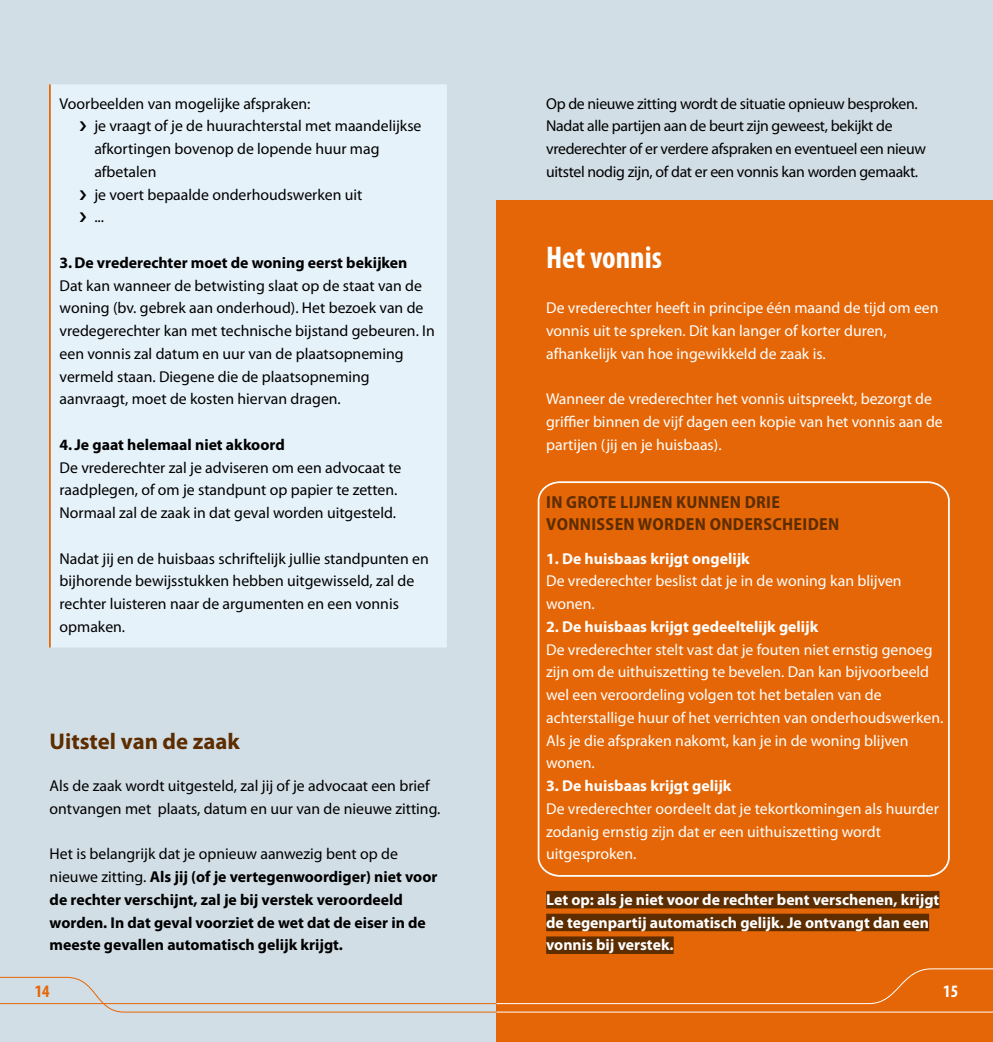
<style>
.page{position:relative;width:993px;height:1042px;background:#fff}
.page>*{position:absolute;margin:0;border:0;box-sizing:border-box;transform-origin:0 0}
.t1{font:700 condensed 31.5px "Myriad Pro";color:#fff}
.t2{font:700 22.75px "Myriad Pro";color:#5d2d00}
.t3{font:700 semi-condensed 17.5px/22.8px "Myriad Pro";letter-spacing:.02em;color:#5d2d00}
.t4{font:700 condensed 17.5px "Myriad Pro";color:#e56606}
.t5{font:700 condensed 17.5px "Myriad Pro";color:#fff}
.t6{font:15.75px/22.8px "Myriad Pro";color:#000}
.t7{font:15.75px/22.8px "Myriad Pro";color:#fff}
.t8{font:700 15.75px/22.8px "Myriad Pro";color:#000}
.t9{font:700 15.75px/22.8px "Myriad Pro";color:#fff}
.t10{font:15.75px/22.8px "Myriad Pro";letter-spacing:-.02em;color:#000}
.s1{font-weight:400}
</style>
<div class="page">
<div style="left:0;top:0;width:496px;height:1042px;background:#d2dee5"></div>
<div style="left:496px;top:0;width:496px;height:1042px;background:#e56606"></div>
<svg style="left:0;top:968px;width:992px;height:45px"></svg>
<div style="left:51px;top:84px;width:395px;height:563px;background:#e6f2f9"></div>
<div style="left:496px;top:0;width:496px;height:200px;background:#d2dee5"></div>
<div style="left:546px;top:891px;width:393px;height:17px;background:#5d2d00"></div>
<div style="left:546px;top:913px;width:382px;height:18px;background:#5d2d00"></div>
<div style="left:546px;top:936px;width:127px;height:18px;background:#5d2d00"></div>
<hr style="left:49px;top:84px;width:2px;height:563px;background:#e56606">
<svg style="left:537px;top:481px;width:413px;height:396px"></svg>
<svg style="left:80px;top:121px;width:6px;height:10px"></svg>
<svg style="left:80px;top:190px;width:6px;height:10px"></svg>
<svg style="left:80px;top:212px;width:6px;height:10px"></svg>
<p class="t6" style="left:94px;top:92px;width:328px;text-indent:-35px">Voorbeelden van mogelijke afspraken:<br>je vraagt of je de huurachterstal met maandelijkse afkortingen bovenop de lopende huur mag afbetalen<br>je voert bepaalde onderhoudswerken uit<br>...</p>
<p class="t8" style="left:60px;top:251px;width:349px">3.De vrederechter moet de woning eerst bekijken</p>
<p class="t6" style="left:60px;top:274px;width:377px">Dat kan wanneer de betwisting slaat op de staat van de woning (bv. gebrek aan onderhoud). Het bezoek van de vredegerechter kan met technische bijstand gebeuren. In een vonnis zal datum en uur van de plaatsopneming vermeld staan. Diegene die de plaatsopneming aanvraagt, moet de kosten hiervan dragen.</p>
<p class="t8" style="left:60px;top:433px;width:227px">4. Je gaat helemaal niet akkoord</p>
<p class="t6" style="left:60px;top:456px;width:343px">De vrederechter zal je adviseren om een advocaat te raadplegen, of om je standpunt op papier te zetten.<br>Normaal zal de zaak in dat geval worden uitgesteld.</p>
<p class="t6" style="left:60px;top:547px;width:370px">Nadat jij en de huisbaas schriftelijk jullie standpunten en bijhorende bewijsstukken hebben uitgewisseld, zal de rechter luisteren naar de argumenten en een vonnis opmaken.</p>
<h2 class="t2" style="left:50px;top:727px;width:192px">Uitstel van de zaak</h2>
<p class="t6" style="left:50px;top:774px;width:392px">Als de zaak wordt uitgesteld, zal jij of je advocaat een brief ontvangen met plaats, datum en uur van de nieuwe zitting.</p>
<p class="t8" style="left:50px;top:842px;width:389px"><span class="s1">Het is belangrijk dat je opnieuw aanwezig bent op de nieuwe zitting.</span> Als jij (of je vertegenwoordiger) niet voor de rechter verschijnt, zal je bij verstek veroordeeld worden. In dat geval voorziet de wet dat de eiser in de meeste gevallen automatisch gelijk krijgt.</p>
<p class="t10" style="left:546px;top:92px;width:381px">Op de nieuwe zitting wordt de situatie opnieuw besproken.<br>Nadat alle partijen aan de beurt zijn geweest, bekijkt de vrederechter of er verdere afspraken en eventueel een nieuw uitstel nodig zijn, of dat er een vonnis kan worden gemaakt.</p>
<h1 class="t1" style="left:546px;top:238px;width:117px">Het vonnis</h1>
<p class="t7" style="left:546px;top:296px;width:394px">De vrederechter heeft in principe één maand de tijd om een vonnis uit te spreken. Dit kan langer of korter duren, afhankelijk van hoe ingewikkeld de zaak is.</p>
<p class="t7" style="left:546px;top:387px;width:398px">Wanneer de vrederechter het vonnis uitspreekt, bezorgt de griffier binnen de vijf dagen een kopie van het vonnis aan de partijen (jij en je huisbaas).</p>
<p class="t3" style="left:546px;top:490px;width:294px">IN GROTE LIJNEN KUNNEN DRIE<br>VONNISSEN WORDEN ONDERSCHEIDEN</p>
<p class="t9" style="left:546px;top:546px;width:205px">1. De huisbaas krijgt ongelijk</p>
<p class="t7" style="left:546px;top:569px;width:357px">De vrederechter beslist dat je in de woning kan blijven wonen.</p>
<p class="t9" style="left:546px;top:615px;width:273px">2. De huisbaas krijgt gedeeltelijk gelijk</p>
<p class="t7" style="left:546px;top:638px;width:398px">De vrederechter stelt vast dat je fouten niet ernstig genoeg zijn om de uithuiszetting te bevelen. Dan kan bijvoorbeeld wel een veroordeling volgen tot het betalen van de achterstallige huur of het verrichten van onderhoudswerken.<br>Als je die afspraken nakomt, kan je in de woning blijven wonen.</p>
<p class="t9" style="left:546px;top:774px;width:187px">3. De huisbaas krijgt gelijk</p>
<p class="t7" style="left:546px;top:797px;width:394px">De vrederechter oordeelt dat je tekortkomingen als huurder zodanig ernstig zijn dat er een uithuiszetting wordt uitgesproken.</p>
<p class="t9" style="left:546px;top:887px;width:394px">Let op: als je niet voor de rechter bent verschenen, krijgt de tegenpartij automatisch gelijk. Je ontvangt dan een vonnis bij verstek.</p>
<p class="t4" style="left:35px;top:980px;width:16px">14</p>
<p class="t5" style="left:942px;top:980px;width:16px">15</p>
</div>
